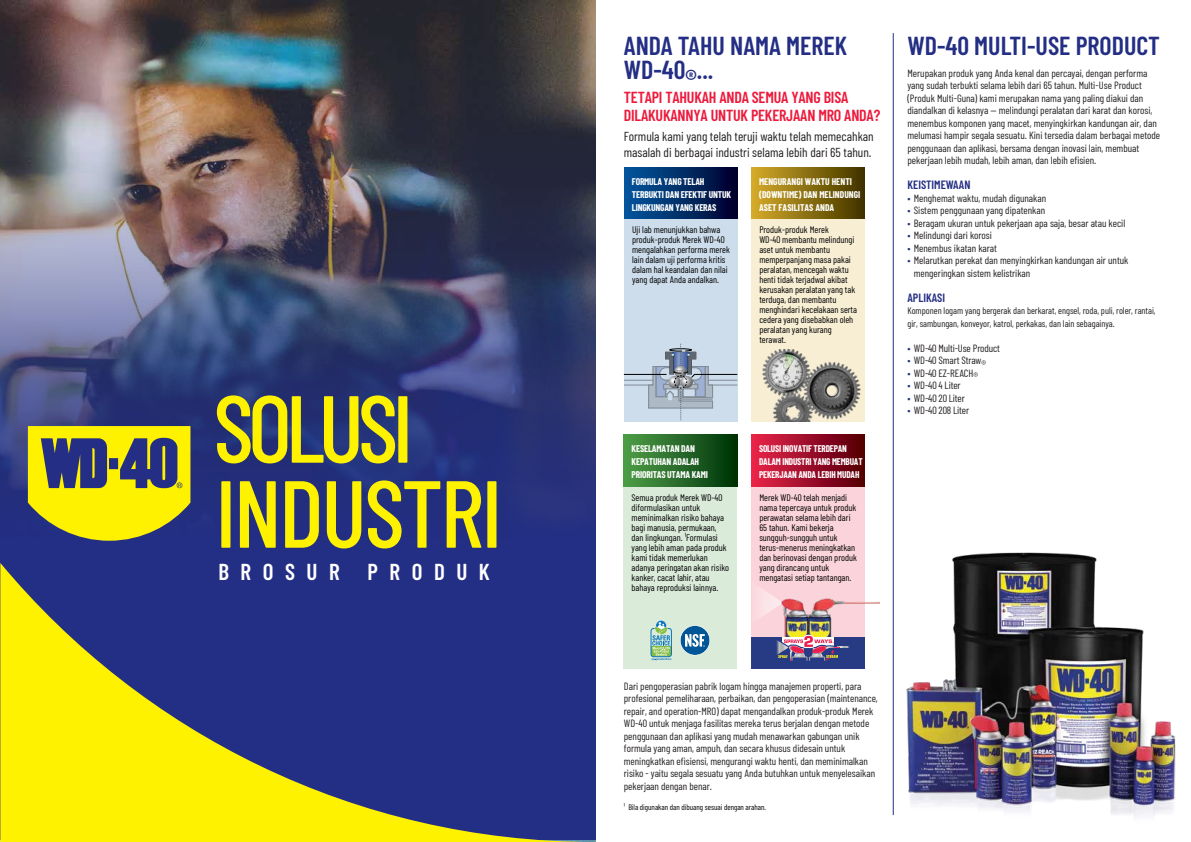
<style>
.page{position:relative;width:1191px;height:842px;background:#fff}
.page>*{position:absolute;margin:0;border:0;box-sizing:border-box;transform-origin:0 0}
.t1{font:500 95px/85px "Barlow Condensed";letter-spacing:-.03em;color:#fff200}
.t2{font:600 26px "Barlow Condensed";color:#232e84}
.t3{font:600 23px "Barlow Condensed";letter-spacing:.5em;color:#fff}
.t4{font:600 16px/18px "Barlow Condensed";letter-spacing:-.01em;color:#ed1a3c}
.t5{font:13px/16px "Barlow Condensed";color:#231f20}
.t6{font:600 12px "Barlow Condensed";color:#232e84}
.t7{font:10.5px/12.5px "Barlow Condensed";color:#231f20}
.t8{font:9.5px/10px "Barlow Condensed";color:#010101}
.t9{font:700 9.5px/13px "Barlow Condensed";letter-spacing:-.02em;color:#fff}
.t10{font:9.5px/12.5px "Barlow Condensed";color:#231f20}
.t11{font:700 9.5px/13px "Barlow Condensed";color:#fff}
.t12{font:8px "Barlow Condensed";color:#010101}
.s1{color:#232e84}
</style>
<div class="page">
<hr style="left:892px;top:33px;width:1px;height:782px;background:#232e84">
<div style="left:624px;top:464px;width:113px;height:204px;background:#dbebda"></div>
<div style="left:624px;top:435px;width:113px;height:51px;background:linear-gradient(to right,#509f49,#003207)"></div>
<div style="left:650px;top:628px;width:22px;height:29px;border:1px solid #0976bc;border-radius:3px"></div>
<svg style="left:651px;top:620px;width:20px;height:40px"></svg>
<svg style="left:680px;top:625px;width:30px;height:30px"></svg>
<div style="left:751px;top:464px;width:113px;height:204px;background:#fbd4db"></div>
<div style="left:751px;top:435px;width:113px;height:51px;background:linear-gradient(to right,#eb254c,#530006)"></div>
<svg style="left:759px;top:588px;width:21px;height:29px"></svg>
<img style="left:780px;top:596px;width:99px;height:62px">
<div style="left:751px;top:637px;width:113px;height:31px;background:#273b84"></div>
<svg style="left:776px;top:635px;width:74px;height:26px"></svg>
<div style="left:624px;top:196px;width:113px;height:226px;background:#cdddec"></div>
<div style="left:624px;top:167px;width:113px;height:52px;background:linear-gradient(to right,#0159a0,#00012e)"></div>
<hr style="left:624px;top:380px;width:113px;height:1px;background:#a2a1a3">
<hr style="left:624px;top:385px;width:113px;height:1px;background:#a2a1a3">
<hr style="left:624px;top:374px;width:42px;height:1px;background:#010101">
<svg style="left:648px;top:344px;width:89px;height:77px"></svg>
<div style="left:751px;top:196px;width:113px;height:226px;background:#f7eed4"></div>
<div style="left:751px;top:167px;width:113px;height:51px;background:linear-gradient(to right,#d6ac2a,#403400)"></div>
<img style="left:762px;top:349px;width:99px;height:73px">
<img style="left:906px;top:552px;width:270px;height:264px">
<img style="left:0;top:0;width:595px;height:563px">
<svg style="left:28px;top:426px;width:162px;height:115px"></svg>
<svg style="left:0;top:563px;width:596px;height:279px;fill:#232f84"></svg>
<p class="t1" style="left:213px;top:379px;width:290px">SOLUSI<br>INDUSTRI</p>
<p class="t3" style="left:218px;top:555px;width:273px">BROSUR PRODUK</p>
<p class="t2" style="left:624px;top:27px;width:225px">ANDA TAHU NAMA MEREK</p>
<p class="t2" style="left:907px;top:27px;width:254px">WD-40 MULTI-USE PRODUCT</p>
<p class="t2" style="left:624px;top:51px;width:91px">WD-40®...</p>
<p class="t4" style="left:624px;top:87px;width:258px">TETAPI TAHUKAH ANDA SEMUA YANG BISA<br>DILAKUKANNYA UNTUK PEKERJAAN MRO ANDA?</p>
<p class="t5" style="left:624px;top:128px;width:251px">Formula kami yang telah teruji waktu telah memecahkan masalah di berbagai industri selama lebih dari 65 tahun.</p>
<p class="t7" style="left:907px;top:66px;width:254px">Merupakan produk yang Anda kenal dan percayai, dengan performa yang sudah terbukti selama lebih dari 65 tahun. Multi-Use Product (Produk Multi-Guna) kami merupakan nama yang paling diakui dan diandalkan di kelasnya — melindungi peralatan dari karat dan korosi, menembus komponen yang macet, menyingkirkan kandungan air, dan melumasi hampir segala sesuatu. Kini tersedia dalam berbagai metode penggunaan dan aplikasi, bersama dengan inovasi lain, membuat pekerjaan lebih mudah, lebih aman, dan lebih efisien.</p>
<p class="t6" style="left:907px;top:176px;width:65px">KEISTIMEWAAN</p>
<p class="t7" style="left:907px;top:191px;width:140px"><span class="s1">•</span> Menghemat waktu, mudah digunakan</p>
<p class="t7" style="left:907px;top:204px;width:139px"><span class="s1">•</span> Sistem penggunaan yang dipatenkan</p>
<p class="t7" style="left:907px;top:216px;width:219px"><span class="s1">•</span> Beragam ukuran untuk pekerjaan apa saja, besar atau kecil</p>
<p class="t7" style="left:907px;top:229px;width:86px"><span class="s1">•</span> Melindungi dari korosi</p>
<p class="t7" style="left:907px;top:241px;width:91px"><span class="s1">•</span> Menembus ikatan karat</p>
<p class="t7" style="left:913px;top:254px;width:216px;text-indent:-6px"><span class="s1">•</span> Melarutkan perekat dan menyingkirkan kandungan air untuk mengeringkan sistem kelistrikan</p>
<p class="t6" style="left:907px;top:289px;width:39px">APLIKASI</p>
<p class="t10" style="left:907px;top:304px;width:250px">Komponen logam yang bergerak dan berkarat, engsel, roda, puli, roler, rantai, gir, sambungan, konveyor, katrol, perkakas, dan lain sebagainya.</p>
<p class="t7" style="left:907px;top:341px;width:94px"><span class="s1">•</span> WD-40 Multi-Use Product</p>
<p class="t7" style="left:907px;top:354px;width:80px"><span class="s1">•</span> WD-40 Smart Straw®</p>
<p class="t7" style="left:907px;top:366px;width:72px"><span class="s1">•</span> WD-40 EZ-REACH®</p>
<p class="t7" style="left:907px;top:379px;width:55px"><span class="s1">•</span> WD-40 4 Liter</p>
<p class="t7" style="left:907px;top:391px;width:59px"><span class="s1">•</span> WD-40 20 Liter</p>
<p class="t7" style="left:907px;top:404px;width:63px"><span class="s1">•</span> WD-40 208 Liter</p>
<p class="t11" style="left:759px;top:175px;width:103px">MENGURANGI WAKTU HENTI (DOWNTIME) DAN MELINDUNGI<br>ASET FASILITAS ANDA</p>
<p class="t8" style="left:759px;top:224px;width:99px">Produk-produk Merek<br>WD-40 membantu melindungi aset untuk membantu memperpanjang masa pakai peralatan, mencegah waktu henti tidak terjadwal akibat kerusakan peralatan yang tak terduga, dan membantu menghindari kecelakaan serta cedera yang disebabkan oleh peralatan yang kurang terawat.</p>
<p class="t9" style="left:632px;top:175px;width:101px">FORMULA YANG TELAH<br>TERBUKTI DAN EFEKTIF UNTUK<br>LINGKUNGAN YANG KERAS</p>
<p class="t8" style="left:632px;top:224px;width:99px">Uji lab menunjukkan bahwa produk-produk Merek WD-40 mengalahkan performa merek lain dalam uji performa kritis dalam hal keandalan dan nilai yang dapat Anda andalkan.</p>
<p class="t9" style="left:631px;top:442px;width:78px">KESELAMATAN DAN<br>KEPATUHAN ADALAH<br>PRIORITAS UTAMA KAMI</p>
<p class="t8" style="left:631px;top:492px;width:99px">Semua produk Merek WD-40 diformulasikan untuk meminimalkan risiko bahaya bagi manusia, permukaan, dan lingkungan. ¹Formulasi yang lebih aman pada produk kami tidak memerlukan adanya peringatan akan risiko kanker, cacat lahir, atau bahaya reproduksi lainnya.</p>
<p class="t9" style="left:759px;top:442px;width:105px">SOLUSI INOVATIF TERDEPAN<br>DALAM INDUSTRI YANG MEMBUAT<br>PEKERJAAN ANDA LEBIH MUDAH</p>
<p class="t8" style="left:759px;top:492px;width:99px">Merek WD-40 telah menjadi nama tepercaya untuk produk perawatan selama lebih dari<br>65 tahun. Kami bekerja sungguh-sungguh untuk terus-menerus meningkatkan dan berinovasi dengan produk yang dirancang untuk mengatasi setiap tantangan.</p>
<p class="t7" style="left:624px;top:679px;width:255px">Dari pengoperasian pabrik logam hingga manajemen properti, para profesional pemeliharaan, perbaikan, dan pengoperasian (maintenance, repair, and operation-MRO) dapat mengandalkan produk-produk Merek WD-40 untuk menjaga fasilitas mereka terus berjalan dengan metode penggunaan dan aplikasi yang mudah menawarkan gabungan unik formula yang aman, ampuh, dan secara khusus didesain untuk meningkatkan efisiensi, mengurangi waktu henti, dan meminimalkan risiko - yaitu segala sesuatu yang Anda butuhkan untuk menyelesaikan pekerjaan dengan benar.</p>
<p class="t12" style="left:624px;top:802px;width:144px">¹ Bila digunakan dan dibuang sesuai dengan arahan.</p>
</div>
